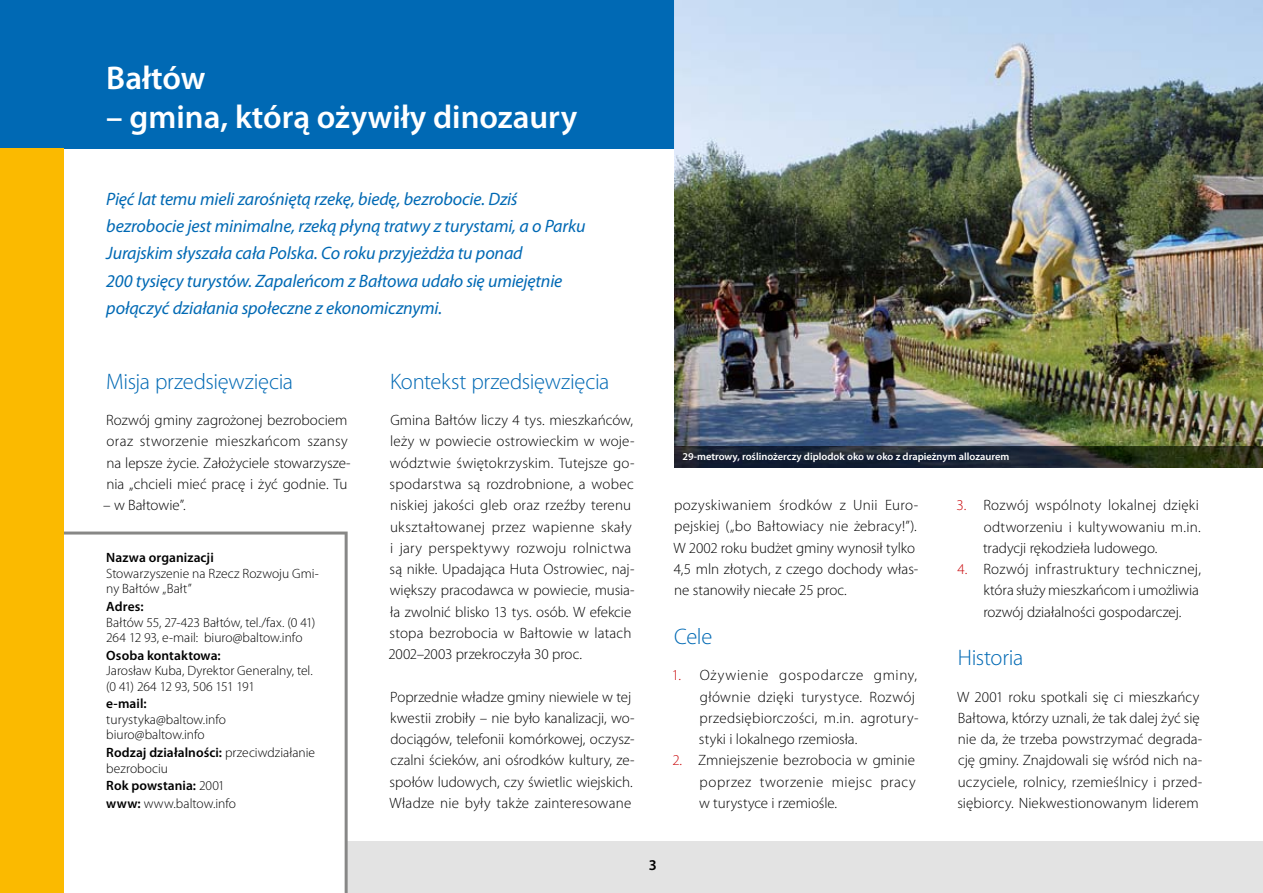
<style>
.page{position:relative;width:1263px;height:893px;background:#fff}
.page>*{position:absolute;margin:0;border:0;box-sizing:border-box;transform-origin:0 0}
.t1{font:600 33px "Myriad Pro";color:#fff}
.t2{font:300 22.5px "Myriad Pro";letter-spacing:-.015em;color:#0069b4}
.t3{font:italic 18px/27.3px "Myriad Pro";letter-spacing:-.01em;color:#0069b4}
.t4{font:300 15px/21.3px "Myriad Pro";letter-spacing:.005em;color:#000}
.t5{font:600 15px "Myriad Pro";color:#000}
.t6{font:300 13.5px/15.5px "Myriad Pro";color:#000}
.t7{font:600 13.5px "Myriad Pro";letter-spacing:.005em;color:#000}
.t8{font:600 10.5px "Myriad Pro";color:#fff}
.s1{font-weight:600}
.s2{color:#c9070a}
</style>
<div class="page">
<div style="left:0;top:842px;width:1263px;height:51px;background:#e3e3e3"></div>
<div style="left:0;top:0;width:1263px;height:149px;background:#0069b4"></div>
<svg style="left:64px;top:531px;width:284px;height:362px"></svg>
<img style="left:674px;top:0;width:589px;height:446px">
<hr style="left:674px;top:467px;width:589px;height:1px;background:#636362">
<img style="left:674px;top:446px;width:589px;height:21px">
<div style="left:0;top:149px;width:64px;height:744px;background:#fbba00"></div>
<h1 class="t1" style="left:106px;top:56px;width:101px">Bałtów</h1>
<h1 class="t1" style="left:106px;top:96px;width:472px">– gmina, którą ożywiły dinozaury</h1>
<p class="t3" style="left:106px;top:185px;width:481px">Pięć lat temu mieli zarośniętą rzekę, biedę, bezrobocie. Dziś bezrobocie jest minimalne, rzeką płyną tratwy z turystami, a o Parku Jurajskim słyszała cała Polska. Co roku przyjeżdża tu ponad<br>200 tysięcy turystów. Zapaleńcom z Bałtowa udało się umiejętnie połączyć działania społeczne z ekonomicznymi.</p>
<h2 class="t2" style="left:106px;top:369px;width:188px">Misja przedsięwzięcia</h2>
<p class="t4" style="left:106px;top:410px;width:246px">Rozwój gminy zagrożonej bezrobociem oraz stworzenie mieszkańcom szansy na lepsze życie. Założyciele stowarzysze&shy;nia „chcieli mieć pracę i żyć godnie. Tu</p>
<p class="t4" style="left:103px;top:495px;width:84px">– w Bałtowie”.</p>
<p class="t7" style="left:106px;top:549px;width:109px">Nazwa organizacji</p>
<p class="t6" style="left:106px;top:566px;width:214px">Stowarzyszenie na Rzecz Rozwoju Gmi&shy;ny Bałtów „Bałt”</p>
<p class="t7" style="left:106px;top:598px;width:39px">Adres:</p>
<p class="t6" style="left:106px;top:614px;width:211px">Bałtów 55, 27-423 Bałtów, tel./fax. (0 41)<br>264 12 93, e-mail: biuro@baltow.info</p>
<p class="t7" style="left:106px;top:647px;width:116px">Osoba kontaktowa:</p>
<p class="t6" style="left:106px;top:663px;width:208px">Jarosław Kuba, Dyrektor Generalny, tel. (0 41) 264 12 93, 506 151 191</p>
<p class="t7" style="left:106px;top:695px;width:42px">e-mail:</p>
<p class="t6" style="left:106px;top:712px;width:121px">turystyka@baltow.info biuro@baltow.info</p>
<p class="t6" style="left:106px;top:745px;width:210px"><span class="s1">Rodzaj działalności:</span> przeciwdziałanie bezrobociu</p>
<p class="t6" style="left:106px;top:777px;width:131px;line-height:17.7px"><span class="s1">Rok powstania:</span> 2001 <span class="s1">www:</span> www.baltow.info</p>
<h2 class="t2" style="left:390px;top:369px;width:221px">Kontekst przedsięwzięcia</h2>
<p class="t4" style="left:388px;top:410px;width:248px">Gmina Bałtów liczy 4 tys. mieszkańców, leży w powiecie ostrowieckim w woje&shy;wództwie świętokrzyskim. Tutejsze go&shy;spodarstwa są rozdrobnione, a wobec niskiej jakości gleb oraz rzeźby terenu ukształtowanej przez wapienne skały i jary perspektywy rozwoju rolnictwa są nikłe. Upadająca Huta Ostrowiec, naj&shy;większy pracodawca w powiecie, musia&shy;ła zwolnić blisko 13 tys. osób. W efekcie stopa bezrobocia w Bałtowie w latach 2002–2003 przekroczyła 30 proc.</p>
<p class="t4" style="left:389px;top:686px;width:247px">Poprzednie władze gminy niewiele w tej kwestii zrobiły – nie było kanalizacji, wo&shy;dociągów, telefonii komórkowej, oczysz&shy;czalni ścieków, ani ośrodków kultury, ze&shy;społów ludowych, czy świetlic wiejskich.<br>Władze nie były także zainteresowane</p>
<p class="t8" style="left:682px;top:449px;width:328px">29-metrowy, roślinożerczy diplodok oko w oko z drapieżnym allozaurem</p>
<p class="t4" style="left:673px;top:495px;width:247px">pozyskiwaniem środków z Unii Euro&shy;pejskiej („bo Bałtowiacy nie żebracy!”).<br>W 2002 roku budżet gminy wynosił tylko 4,5 mln złotych, z czego dochody włas&shy;ne stanowiły niecałe 25 proc.</p>
<h2 class="t2" style="left:674px;top:624px;width:40px">Cele</h2>
<p class="t4" style="left:699px;top:665px;width:221px;text-indent:-27px"><span class="s2">1.</span> Ożywienie gospodarcze gminy, głównie dzięki turystyce. Rozwój przedsiębiorczości, m.in. agrotury&shy;styki i lokalnego rzemiosła.</p>
<p class="t4" style="left:699px;top:750px;width:218px;text-align:justify;text-indent:-27px"><span class="s2">2.</span> Zmniejszenie bezrobocia w gminie poprzez tworzenie miejsc pracy w turystyce i rzemiośle.</p>
<p class="t4" style="left:983px;top:495px;width:219px;text-align:justify;text-indent:-26px"><span class="s2">3.</span> Rozwój wspólnoty lokalnej dzięki odtworzeniu i kultywowaniu m.in. tradycji rękodzieła ludowego.</p>
<p class="t4" style="left:983px;top:559px;width:219px;text-indent:-26px"><span class="s2">4.</span> Rozwój infrastruktury technicznej, która służy mieszkańcom i umożliwia rozwój działalności gospodarczej.</p>
<h2 class="t2" style="left:958px;top:645px;width:67px">Historia</h2>
<p class="t4" style="left:957px;top:686px;width:247px">W 2001 roku spotkali się ci mieszkańcy Bałtowa, którzy uznali, że tak dalej żyć się nie da, że trzeba powstrzymać degrada&shy;cję gminy. Znajdowali się wśród nich na&shy;uczyciele, rolnicy, rzemieślnicy i przed&shy;siębiorcy. Niekwestionowanym liderem</p>
<p class="t5" style="left:649px;top:856px;width:10px">3</p>
</div>
